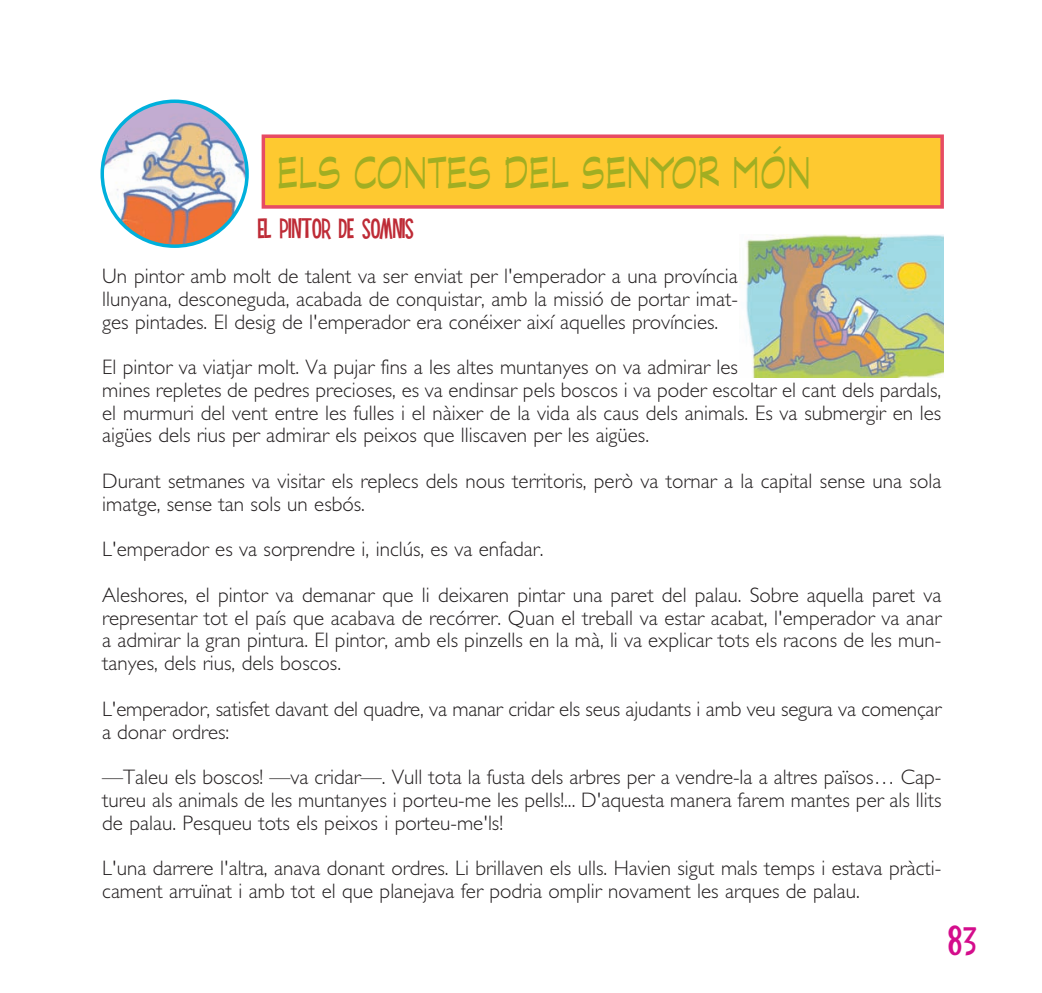
<style>
.page{position:relative;width:1042px;height:993px;background:#fff}
.page>*{position:absolute;margin:0;border:0;box-sizing:border-box;transform-origin:0 0}
.t1{font:49px "Graphite MM 374 310";color:#a1ae22}
.t2{font:35px "Smilage";color:#d40d8c}
.t3{font:24.5px "Smilage";color:#be2b36}
.t4{font:300 21px/22.8px "Gill Sans";color:#231f20}
</style>
<div class="page">
<img style="left:743px;top:235px;width:201px;height:142px">
<svg style="left:100px;top:99px;width:149px;height:149px"></svg>
<div style="left:263px;top:136px;width:679px;height:71px;background:#fec930"></div>
<div style="left:262px;top:134px;width:682px;height:74px;border:4px solid #e74b63"></div>
<h1 class="t1" style="left:277px;top:155px;width:536px">ELS CONTES DEL SENYOR MÓN</h1>
<p class="t3" style="left:257px;top:218px;width:158px">EL PINTOR DE SOMNIS</p>
<p class="t4" style="left:102px;top:267px;width:637px;text-align:justify">Un pintor amb molt de talent va ser enviat per l'emperador a una província llunyana, desconeguda, acabada de conquistar, amb la missió de portar imat&shy;ges pintades. El desig de l'emperador era conéixer així aquelles províncies.</p>
<p class="t4" style="left:102px;top:358px;width:841px">El pintor va viatjar molt. Va pujar fins a les altes muntanyes on va admirar les<br>mines repletes de pedres precioses, es va endinsar pels boscos i va poder escoltar el cant dels pardals, el murmuri del vent entre les fulles i el nàixer de la vida als caus dels animals. Es va submergir en les aigües dels rius per admirar els peixos que lliscaven per les aigües.</p>
<p class="t4" style="left:102px;top:471px;width:841px">Durant setmanes va visitar els replecs dels nous territoris, però va tornar a la capital sense una sola imatge, sense tan sols un esbós.</p>
<p class="t4" style="left:102px;top:528px;width:840px;line-height:45.5px">L'emperador es va sorprendre i, inclús, es va enfadar.<br>Aleshores, el pintor va demanar que li deixaren pintar una paret del palau. Sobre aquella paret va</p>
<p class="t4" style="left:102px;top:608px;width:841px;text-align:justify">representar tot el país que acabava de recórrer. Quan el treball va estar acabat, l'emperador va anar a admirar la gran pintura. El pintor, amb els pinzells en la mà, li va explicar tots els racons de les mun&shy;tanyes, dels rius, dels boscos.</p>
<p class="t4" style="left:102px;top:699px;width:841px">L'emperador, satisfet davant del quadre, va manar cridar els seus ajudants i amb veu segura va començar a donar ordres:</p>
<p class="t4" style="left:102px;top:767px;width:841px;text-align:justify">—Taleu els boscos! —va cridar—. Vull tota la fusta dels arbres per a vendre-la a altres països… Cap&shy;tureu als animals de les muntanyes i porteu-me les pells!... D'aquesta manera farem mantes per als llits de palau. Pesqueu tots els peixos i porteu-me'ls!</p>
<p class="t4" style="left:102px;top:858px;width:841px">L'una darrere l'altra, anava donant ordres. Li brillaven els ulls. Havien sigut mals temps i estava pràcti&shy;cament arruïnat i amb tot el que planejava fer podria omplir novament les arques de palau.</p>
<h2 class="t2" style="left:948px;top:926px;width:29px">83</h2>
</div>
